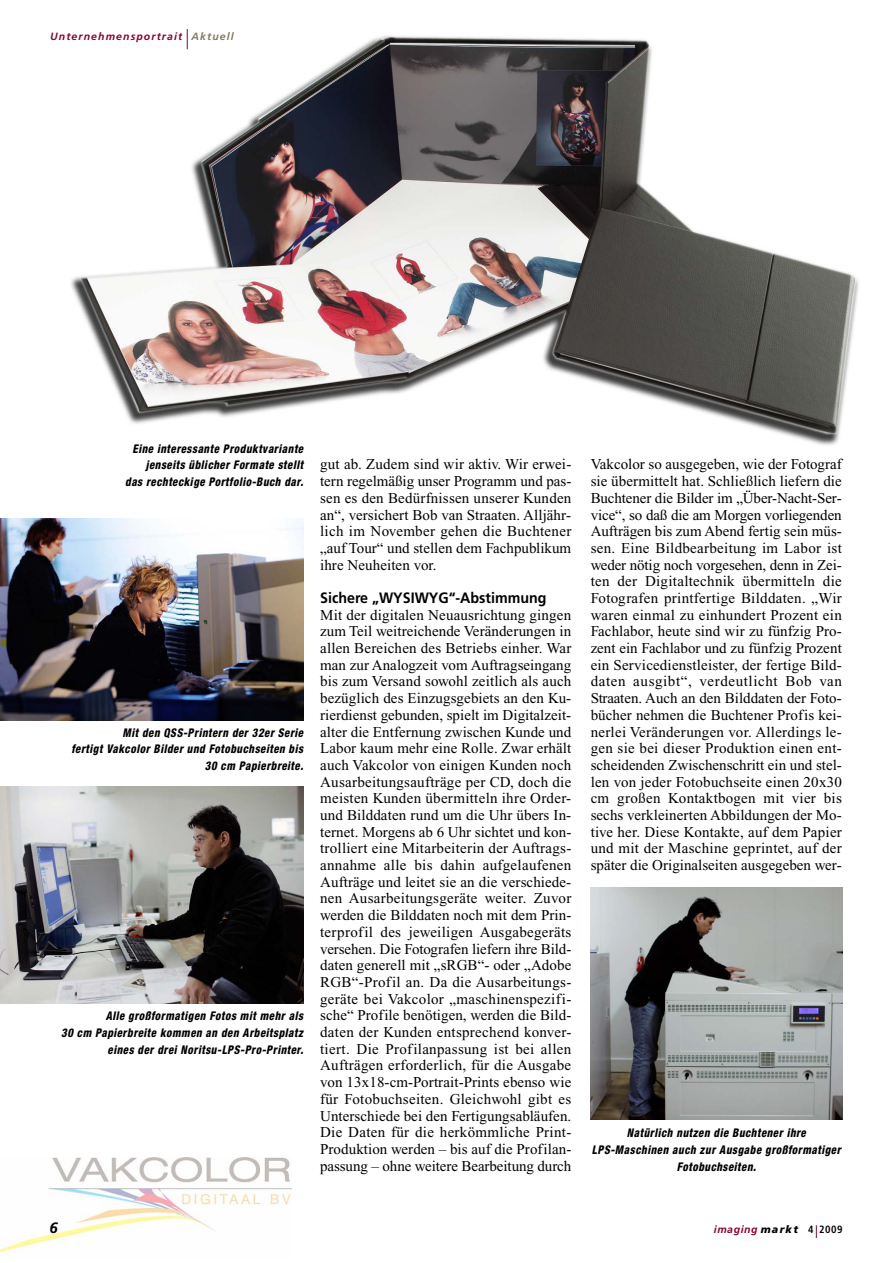
<style>
.page{position:relative;width:893px;height:1263px;background:#fff}
.page>*{position:absolute;margin:0;border:0;box-sizing:border-box;transform-origin:0 0}
.t1{font:15px/16.6px "Times New Roman";color:#000;text-align:justify}
.t2{font:700 15px "Frutiger";color:#000;scale:.95 1}
.t3{font:italic 700 15px "Frutiger";color:#000}
.t4{font:italic 800 condensed 12px/16.6px "Helvetica Neue";letter-spacing:.05em;color:#000;text-align:right;scale:.9 1}
.t5{font:italic 700 10.5px "Frutiger";letter-spacing:.105em;color:#850032}
.t6{font:italic 700 10.5px "Frutiger";letter-spacing:.055em;color:#850032}
.s1{color:#847864}
.s2{font-weight:900;color:#000}
.s3{font-style:normal;font-stretch:condensed;color:#000}
</style>
<div class="page">
<img style="left:0;top:1157px;width:292px;height:96px">
<img style="left:0;top:787px;width:303px;height:217px">
<svg style="left:816px;top:1225px;width:1px;height:13px"></svg>
<img style="left:71px;top:29px;width:788px;height:416px">
<img style="left:0;top:519px;width:303px;height:201px">
<img style="left:590px;top:887px;width:252px;height:233px">
<svg style="left:187px;top:29px;width:1px;height:20px"></svg>
<p class="t5" style="left:50px;top:32px;width:185px">Unternehmensportrait <span class="s1">Aktuell</span></p>
<p class="t4" style="left:125px;top:441px;width:202px">Eine interessante Produktvariante jenseits üblicher Formate stellt das rechteckige Portfolio-Buch dar.</p>
<p class="t4" style="left:72px;top:725px;width:261px">Mit den QSS-Printern der 32er Serie<br>fertigt Vakcolor Bilder und Fotobuchseiten bis<br>30 cm Papierbreite.</p>
<p class="t4" style="left:61px;top:1009px;width:273px">Alle großformatigen Fotos mit mehr als<br>30 cm Papierbreite kommen an den Arbeitsplatz eines der drei Noritsu-LPS-Pro-Printer.</p>
<p class="t1" style="left:320px;top:458px;width:253px">gut ab. Zudem sind wir aktiv. Wir erwei&shy;tern regelmäßig unser Programm und pas&shy;sen es den Bedürfnissen unserer Kunden an“, versichert Bob van Straaten. Alljähr&shy;lich im November gehen die Buchtener „auf Tour“ und stellen dem Fachpublikum ihre Neuheiten vor.</p>
<p class="t2" style="left:320px;top:592px;width:240px">Sichere „WYSIWYG“-Abstimmung</p>
<p class="t1" style="left:320px;top:608px;width:253px">Mit der digitalen Neuausrichtung gingen zum Teil weitreichende Veränderungen in allen Bereichen des Betriebs einher. War man zur Analogzeit vom Auftragseingang bis zum Versand sowohl zeitlich als auch bezüglich des Einzugsgebiets an den Ku&shy;rierdienst gebunden, spielt im Digitalzeit&shy;alter die Entfernung zwischen Kunde und Labor kaum mehr eine Rolle. Zwar erhält auch Vakcolor von einigen Kunden noch Ausarbeitungsaufträge per CD, doch die meisten Kunden übermitteln ihre Order&shy;und Bilddaten rund um die Uhr übers In&shy;ternet. Morgens ab 6 Uhr sichtet und kon&shy;trolliert eine Mitarbeiterin der Auftrags&shy;annahme alle bis dahin aufgelaufenen Aufträge und leitet sie an die verschiede&shy;nen Ausarbeitungsgeräte weiter. Zuvor werden die Bilddaten noch mit dem Prin&shy;terprofil des jeweiligen Ausgabegeräts versehen. Die Fotografen liefern ihre Bild&shy;daten generell mit „sRGB“- oder „Adobe RGB“-Profil an. Da die Ausarbeitungs&shy;geräte bei Vakcolor „maschinenspezifi&shy;sche“ Profile benötigen, werden die Bild&shy;daten der Kunden entsprechend konver&shy;tiert. Die Profilanpassung ist bei allen Aufträgen erforderlich, für die Ausgabe von 13x18-cm-Portrait-Prints ebenso wie für Fotobuchseiten. Gleichwohl gibt es Unterschiede bei den Fertigungsabläufen.<br>Die Daten für die herkömmliche Print-Produktion werden – bis auf die Profilan&shy;passung – ohne weitere Bearbeitung durch</p>
<p class="t1" style="left:591px;top:458px;width:253px">Vakcolor so ausgegeben, wie der Fotograf sie übermittelt hat. Schließlich liefern die Buchtener die Bilder im „Über-Nacht-Ser&shy;vice“, so daß die am Morgen vorliegenden Aufträgen bis zum Abend fertig sein müs&shy;sen. Eine Bildbearbeitung im Labor ist weder nötig noch vorgesehen, denn in Zei&shy;ten der Digitaltechnik übermitteln die Fotografen printfertige Bilddaten. „Wir waren einmal zu einhundert Prozent ein Fachlabor, heute sind wir zu fünfzig Pro&shy;zent ein Fachlabor und zu fünfzig Prozent ein Servicedienstleister, der fertige Bild&shy;daten ausgibt“, verdeutlicht Bob van Straaten. Auch an den Bilddaten der Foto&shy;bücher nehmen die Buchtener Profis kei&shy;nerlei Veränderungen vor. Allerdings le&shy;gen sie bei dieser Produktion einen ent&shy;scheidenden Zwischenschritt ein und stel&shy;len von jeder Fotobuchseite einen 20x30 cm großen Kontaktbogen mit vier bis sechs verkleinerten Abbildungen der Mo&shy;tive her. Diese Kontakte, auf dem Papier und mit der Maschine geprintet, auf der später die Originalseiten ausgegeben wer-</p>
<p class="t4" style="left:592px;top:1126px;width:280px;text-align:center">Natürlich nutzen die Buchtener ihre<br>LPS-Maschinen auch zur Ausgabe großformatiger<br>Fotobuchseiten.</p>
<p class="t3" style="left:50px;top:1222px;width:10px">6</p>
<p class="t6" style="left:714px;top:1225px;width:130px">imaging <span class="s2">markt</span> <span class="s3">4 2009</span></p>
</div>
